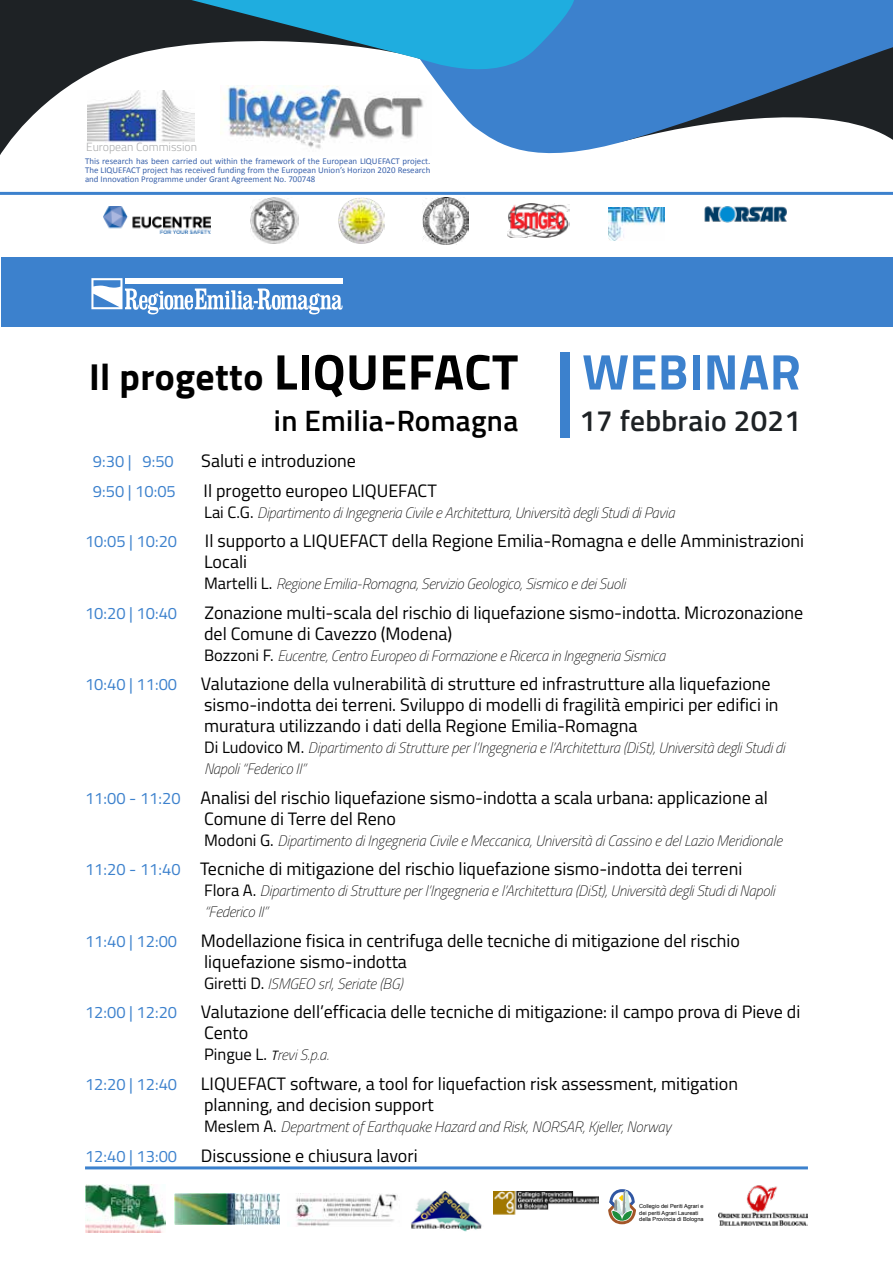
<style>
.page{position:relative;width:893px;height:1263px;background:#fff}
.page>*{position:absolute;margin:0;border:0;box-sizing:border-box;transform-origin:0 0}
.t1{font:700 50.25px "Titillium";letter-spacing:.01em;color:#3c81cd}
.t2{font:700 37.65px "Titillium";letter-spacing:.01em;color:#000}
.t3{font:600 29.55px "Titillium";letter-spacing:.01em;color:#000}
.t4{font:600 29.55px "Titillium";letter-spacing:.01em;color:#1e2225}
.t5{font:18px/21px "Titillium";color:#000}
.t6{font:16.5px "Titillium";color:#3c81cd}
.t7{font:italic 100 15px/21px "Titillium";letter-spacing:-.02em;color:#000}
.t8{font:300 11.85px "Titillium";color:#adaeaf}
.t9{font:8.85px/8.9px "Calibri";color:#3b63ac;text-align:justify}
.t10{font:5.55px/6.8px "Arial";color:#000}
.s1{font-size:50.25px}
.s2{font-weight:400;font-style:normal;font-size:16.5px}
.s3{font-size:16.5px;color:#3c81cd}
.s4{font-weight:400;font-size:13.5px}
</style>
<div class="page">
<img style="left:339px;top:198px;width:45px;height:46px">
<img style="left:508px;top:203px;width:61px;height:35px">
<img style="left:422px;top:198px;width:47px;height:46px">
<img style="left:103px;top:207px;width:107px;height:26px">
<img style="left:704px;top:207px;width:83px;height:16px">
<img style="left:608px;top:208px;width:57px;height:33px">
<img style="left:250px;top:197px;width:49px;height:47px">
<hr style="left:0;top:192px;width:893px;height:3px;background:#3c81cd">
<svg style="left:0;top:0;width:191px;height:155px;fill:#1e2225"></svg>
<svg style="left:191px;top:0;width:702px;height:154px"></svg>
<div style="left:560px;top:352px;width:10px;height:85px;background:#3c81cd"></div>
<img style="left:85px;top:1185px;width:80px;height:48px">
<img style="left:175px;top:1193px;width:104px;height:32px">
<img style="left:411px;top:1190px;width:71px;height:41px">
<img style="left:493px;top:1191px;width:105px;height:23px">
<img style="left:295px;top:1193px;width:103px;height:33px">
<img style="left:718px;top:1185px;width:90px;height:41px">
<svg style="left:608px;top:1189px;width:28px;height:35px"></svg>
<div style="left:2px;top:257px;width:891px;height:70px;background:#3c81cd"></div>
<svg style="left:91px;top:278px;width:252px;height:36px"></svg>
<hr style="left:85px;top:1166px;width:723px;height:3px;background:#3c81cd">
<p class="t8" style="left:86px;top:138px;width:112px">European Commission</p>
<p class="t9" style="left:85px;top:157px;width:347px">This research has been carried out within the framework of the European LIQUEFACT project.<br>The LIQUEFACT project has received funding from the European Union’s Horizon 2020 Research and Innovation Programme under Grant Agreement No. 700748</p>
<h2 class="t2" style="left:89px;top:348px;width:431px">Il progetto <span class="s1">LIQUEFACT</span></h2>
<h3 class="t3" style="left:274px;top:399px;width:246px">in Emilia-Romagna</h3>
<h1 class="t1" style="left:582px;top:334px;width:220px">WEBINAR</h1>
<h3 class="t4" style="left:579px;top:399px;width:223px">17 febbraio 2021</h3>
<p class="t6" style="left:93px;top:449px;width:82px">9:30 | 9:50</p>
<p class="t5" style="left:201px;top:449px;width:156px">Saluti e introduzione</p>
<p class="t6" style="left:93px;top:479px;width:84px">9:50 | 10:05</p>
<p class="t5" style="left:204px;top:479px;width:235px">Il progetto europeo LIQUEFACT</p>
<p class="t7" style="left:204px;top:501px;width:472px"><span class="s2">Lai C.G.</span> Dipartimento di Ingegneria Civile e Architettura, Università degli Studi di Pavia</p>
<p class="t6" style="left:85px;top:529px;width:94px">10:05 | 10:20</p>
<p class="t5" style="left:204px;top:529px;width:602px">Il supporto a LIQUEFACT della Regione Emilia-Romagna e delle Amministrazioni<br>Locali</p>
<p class="t7" style="left:204px;top:573px;width:423px"><span class="s2">Martelli L.</span> Regione Emilia-Romagna, Servizio Geologico, Sismico e dei Suoli</p>
<p class="t6" style="left:85px;top:601px;width:94px">10:20 | 10:40</p>
<p class="t5" style="left:204px;top:601px;width:601px">Zonazione multi-scala del rischio di liquefazione sismo-indotta. Microzonazione del Comune di Cavezzo (Modena)</p>
<p class="t7" style="left:204px;top:644px;width:463px"><span class="s2">Bozzoni F.</span> Eucentre, Centro Europeo di Formazione e Ricerca in Ingegneria Sismica</p>
<p class="t6" style="left:85px;top:672px;width:94px">10:40 | 11:00</p>
<p class="t5" style="left:201px;top:672px;width:579px">Valutazione della vulnerabilità di strutture ed infrastrutture alla liquefazione sismo-indotta dei terreni. Sviluppo di modelli di fragilità empirici per edifici in muratura utilizzando i dati della Regione Emilia-Romagna</p>
<p class="t7" style="left:204px;top:737px;width:582px"><span class="s2">Di Ludovico M.</span> Dipartimento di Strutture per l’Ingegneria e l’Architettura (DiSt), Università degli Studi di<br>Napoli “Federico II”</p>
<p class="t5" style="left:204px;top:786px;width:565px;text-indent:-119px"><span class="s3">11:00 - 11:20</span> Analisi del rischio liquefazione sismo-indotta a scala urbana: applicazione al<br>Comune di Terre del Reno</p>
<p class="t7" style="left:204px;top:829px;width:580px"><span class="s2">Modoni G.</span> Dipartimento di Ingegneria Civile e Meccanica, Università di Cassino e del Lazio Meridionale</p>
<p class="t5" style="left:85px;top:857px;width:659px"><span class="s3">11:20 - 11:40</span> Tecniche di mitigazione del rischio liquefazione sismo-indotta dei terreni</p>
<p class="t7" style="left:204px;top:880px;width:572px"><span class="s2">Flora A.</span> Dipartimento di Strutture per l’Ingegneria e l’Architettura (DiSt), Università degli Studi di Napoli “Federico II”</p>
<p class="t6" style="left:85px;top:929px;width:94px">11:40 | 12:00</p>
<p class="t5" style="left:201px;top:929px;width:541px">Modellazione fisica in centrifuga delle tecniche di mitigazione del rischio liquefazione sismo-indotta</p>
<p class="t7" style="left:204px;top:972px;width:200px"><span class="s2">Giretti D.</span> ISMGEO srl, Seriate (BG)</p>
<p class="t6" style="left:85px;top:1000px;width:94px">12:00 | 12:20</p>
<p class="t5" style="left:201px;top:1000px;width:601px">Valutazione dell’efficacia delle tecniche di mitigazione: il campo prova di Pieve di<br>Cento</p>
<p class="t7" style="left:204px;top:1044px;width:126px"><span class="s2">Pingue L.</span> <span class="s4">T</span>revi S.p.a.</p>
<p class="t6" style="left:85px;top:1072px;width:94px">12:20 | 12:40</p>
<p class="t5" style="left:201px;top:1072px;width:539px">LIQUEFACT software, a tool for liquefaction risk assessment, mitigation planning, and decision support</p>
<p class="t7" style="left:204px;top:1116px;width:469px"><span class="s2">Meslem A.</span> Department of Earthquake Hazard and Risk, NORSAR, Kjeller, Norway</p>
<p class="t6" style="left:85px;top:1144px;width:94px">12:40 | 13:00</p>
<p class="t5" style="left:201px;top:1144px;width:218px">Discussione e chiusura lavori</p>
<p class="t10" style="left:639px;top:1202px;width:66px">Collegio dei Periti Agrari e dei periti Agrari Laureati della Provincia di Bologna</p>
</div>
